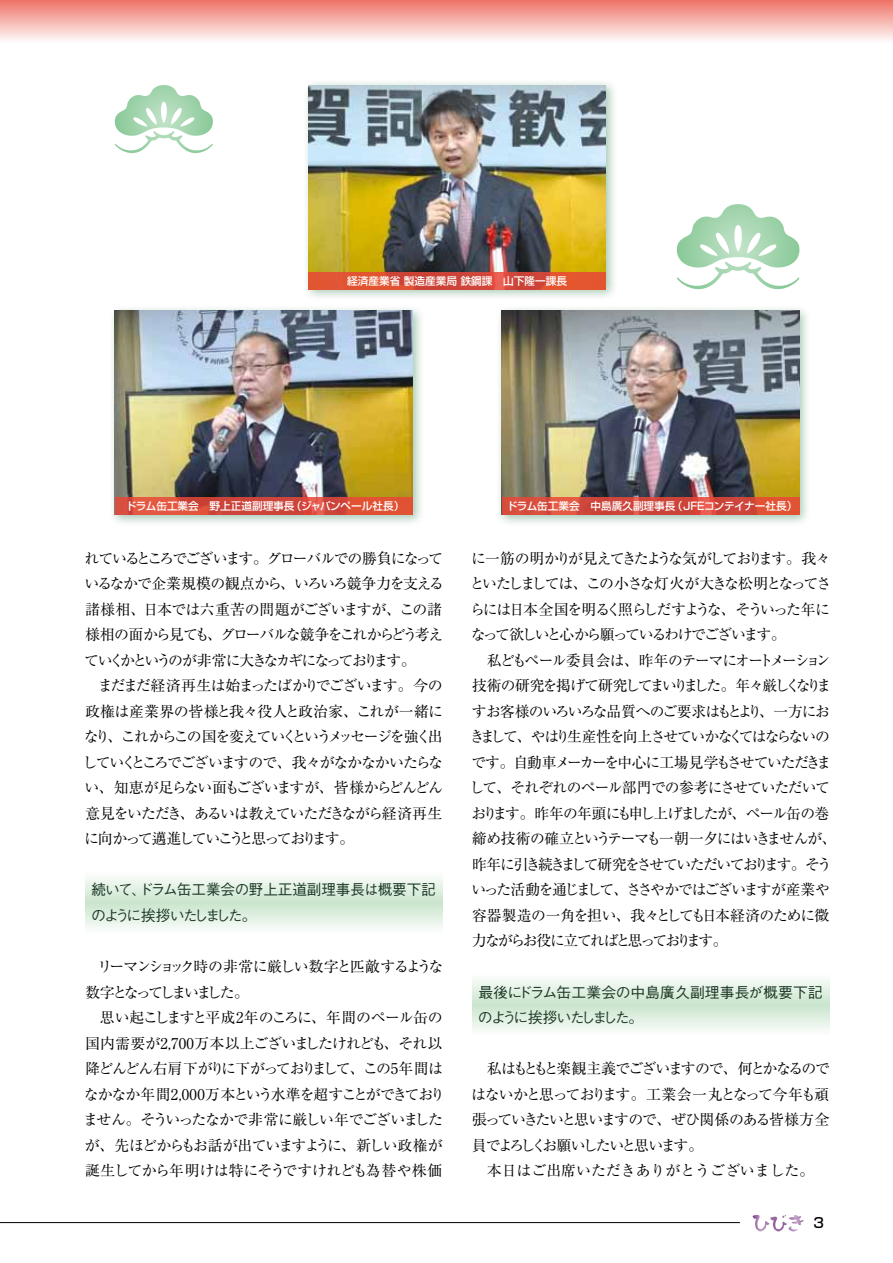
<style>
.page{position:relative;width:893px;height:1263px;background:#fff}
.page>*{position:absolute;margin:0;border:0;box-sizing:border-box;transform-origin:0 0}
.t1{font:14.85px/25.5px "Ryumin Pro";letter-spacing:-.09em;color:#000;text-align:justify}
.t2{font:14.85px/25.5px "Ryumin Pro";letter-spacing:-.06em;color:#000}
.t3{font:14.85px/25.5px "Ryumin Pro";letter-spacing:-.13em;color:#000}
.t4{font:500 14.85px/25.5px "Gothic BBB Pro";letter-spacing:-.05em;color:#1d3a26}
.t5{font:500 14.85px/25.5px "Gothic BBB Pro";letter-spacing:-.03em;color:#1d3a26}
.t6{font:14.85px "Ryumin Pro";color:#000}
.t7{font:500 13.8px "Shin Go Pro";color:#000}
.t8{font:500 10.65px "Shin Go Pro";color:#fff}
</style>
<div class="page">
<div style="left:0;top:0;width:893px;height:43px;background:linear-gradient(to bottom,#ee7266,#fefdfd)"></div>
<svg style="left:85px;top:878px;width:357px;height:50px;background:#deefe0"></svg>
<svg style="left:472px;top:980px;width:357px;height:50px;background:#deefe0"></svg>
<svg style="left:114px;top:85px;width:99px;height:69px"></svg>
<svg style="left:676px;top:204px;width:124px;height:86px"></svg>
<div style="left:302px;top:79px;width:316px;height:223px;background:#006428;opacity:.35"></div>
<img style="left:308px;top:85px;width:298px;height:187px">
<div style="left:109px;top:304px;width:316px;height:223px;background:#006428;opacity:.35"></div>
<img style="left:115px;top:310px;width:297px;height:187px">
<div style="left:496px;top:304px;width:316px;height:223px;background:#006428;opacity:.35"></div>
<img style="left:502px;top:310px;width:297px;height:187px">
<svg style="left:308px;top:272px;width:298px;height:17px;background:#d94d35"></svg>
<svg style="left:115px;top:497px;width:297px;height:17px;background:#d74c3a"></svg>
<svg style="left:502px;top:497px;width:297px;height:17px;background:#d54b3b"></svg>
<svg style="left:753px;top:1215px;width:50px;height:16px"></svg>
<hr style="left:0;top:1222px;width:740px;height:1px;background:#000">
<p class="t8" style="left:347px;top:272px;width:221px">経済産業省 製造産業局 鉄鋼課　山下隆一課長</p>
<p class="t8" style="left:126px;top:497px;width:280px">ドラム缶工業会　野上正道副理事長（ジャパンペール社長）</p>
<p class="t8" style="left:507px;top:497px;width:292px">ドラム缶工業会　中島廣久副理事長（JFEコンテイナー社長）</p>
<p class="t1" style="left:84px;top:544px;width:361px;text-align:left">れているところでございます。グローバルでの勝負になっているなかで企業規模の観点から、いろいろ競争力を支える諸様相、日本では六重苦の問題がございますが、この諸様相の面から見ても、グローバルな競争をこれからどう考えていくかというのが非常に大きなカギになっております。</p>
<p class="t1" style="left:83px;top:672px;width:362px;text-indent:15px">まだまだ経済再生は始まったばかりでございます。今の政権は産業界の皆様と我々役人と政治家、これが一緒になり、これからこの国を変えていくというメッセージを強く出していくところでございますので、我々がなかなかいたらない、知恵が足らない面もございますが、皆様からどんどん意見をいただき、あるいは教えていただきながら経済再生に向かって邁進していこうと思っております。</p>
<p class="t4" style="left:91px;top:875px;width:346px">続いて、ドラム缶工業会の野上正道副理事長は概要下記のように挨拶いたしました。</p>
<p class="t3" style="left:85px;top:953px;width:360px;text-indent:12px">リーマンショック時の非常に厳しい数字と匹敵するような数字となってしまいました。</p>
<p class="t2" style="left:83px;top:1004px;width:363px;text-indent:17px">思い起こしますと平成2年のころに、年間のペール缶の国内需要が2,700万本以上ございましたけれども、それ以降どんどん右肩下がりに下がっておりまして、この5年間はなかなか年間2,000万本という水準を超すことができておりません。そういったなかで非常に厳しい年でございましたが、先ほどからもお話が出ていますように、新しい政権が誕生してから年明けは特にそうですけれども為替や株価</p>
<p class="t1" style="left:470px;top:544px;width:363px">に一筋の明かりが見えてきたような気がしております。我々といたしましては、この小さな灯火が大きな松明となってさらには日本全国を明るく照らしだすような、そういった年になって欲しいと心から願っているわけでございます。</p>
<p class="t1" style="left:470px;top:646px;width:368px;text-align:left;text-indent:17px">私どもペール委員会は、昨年のテーマにオートメーション技術の研究を掲げて研究してまいりました。年々厳しくなりますお客様のいろいろな品質へのご要求はもとより、一方におきまして、やはり生産性を向上させていかなくてはならないのです。自動車メーカーを中心に工場見学もさせていただきまして、それぞれのペール部門での参考にさせていただいております。昨年の年頭にも申し上げましたが、ペール缶の巻締め技術の確立というテーマも一朝一夕にはいきませんが、昨年に引き続きまして研究をさせていただいております。そういった活動を通じまして、ささやかではございますが産業や容器製造の一角を担い、我々としても日本経済のために微力ながらお役に立てればと思っております。</p>
<p class="t5" style="left:478px;top:977px;width:346px">最後にドラム缶工業会の中島廣久副理事長が概要下記のように挨拶いたしました。</p>
<p class="t1" style="left:471px;top:1055px;width:360px;text-indent:16px">私はもともと楽観主義でございますので、何とかなるのではないかと思っております。工業会一丸となって今年も頑張っていきたいと思いますので、ぜひ関係のある皆様方全員でよろしくお願いしたいと思います。</p>
<p class="t6" style="left:487px;top:1159px;width:329px">本日はご出席いただきありがとうございました。</p>
<p class="t7" style="left:813px;top:1211px;width:12px">3</p>
</div>
